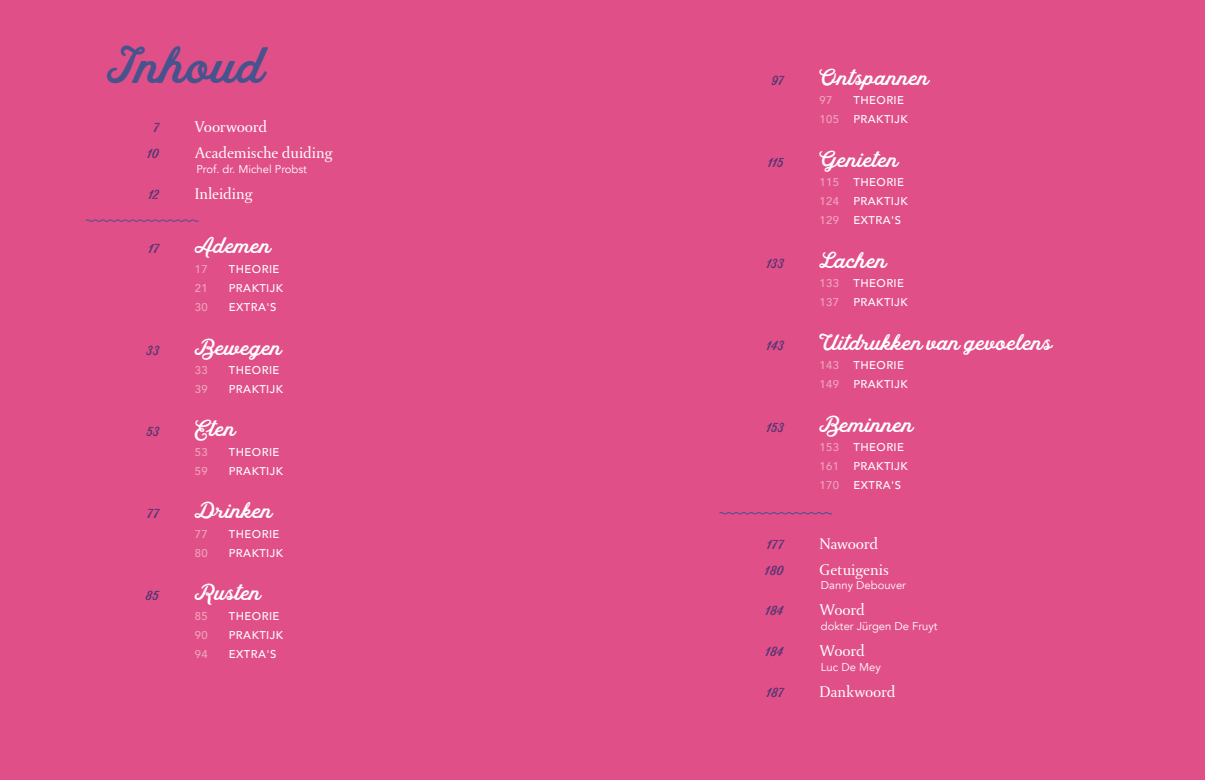
<style>
.page{position:relative;width:1205px;height:780px;background:#e14f88}
.page>*{position:absolute;margin:0;border:0;box-sizing:border-box;transform-origin:0 0}
.t1{font:48.75px "Hanley Script";color:#47538d}
.t2{font:21.25px "Hanley Script";color:#fff}
.t3{font:16.25px "DTL Paradox ST";letter-spacing:-.005em;color:#fff}
.t4{font:12.5px "Hanley Script";color:#503572}
.t5{font:500 11.25px "Avenir";letter-spacing:.04em;color:#fff}
.t6{font:11.25px "Avenir";color:#fff}
.t7{font:500 11.25px "Avenir";letter-spacing:.04em;color:#eda7bc}
</style>
<div class="page">
<svg style="left:85px;top:219px;width:114px;height:3px"></svg>
<svg style="left:719px;top:512px;width:113px;height:3px"></svg>
<h1 class="t1" style="left:107px;top:34px;width:159px">Inhoud</h1>
<p class="t4" style="left:154px;top:120px;width:7px">7</p>
<h3 class="t3" style="left:195px;top:118px;width:74px">Voorwoord</h3>
<p class="t4" style="left:148px;top:146px;width:13px">10</p>
<h3 class="t3" style="left:195px;top:144px;width:139px">Academische duiding</h3>
<p class="t6" style="left:196px;top:163px;width:112px">Prof. dr. Michel Probst</p>
<p class="t4" style="left:149px;top:187px;width:12px">12</p>
<h3 class="t3" style="left:195px;top:184px;width:59px">Inleiding</h3>
<p class="t4" style="left:149px;top:241px;width:12px">17</p>
<h2 class="t2" style="left:195px;top:232px;width:78px">Ademen</h2>
<p class="t7" style="left:195px;top:259px;width:14px">17</p>
<p class="t5" style="left:229px;top:259px;width:52px">THEORIE</p>
<p class="t7" style="left:195px;top:278px;width:14px">21</p>
<p class="t5" style="left:229px;top:278px;width:56px">PRAKTIJK</p>
<p class="t7" style="left:195px;top:297px;width:14px">30</p>
<p class="t5" style="left:229px;top:297px;width:49px">EXTRA'S</p>
<p class="t4" style="left:147px;top:342px;width:14px">33</p>
<h2 class="t2" style="left:195px;top:333px;width:89px">Bewegen</h2>
<p class="t7" style="left:195px;top:360px;width:14px">33</p>
<p class="t5" style="left:229px;top:360px;width:52px">THEORIE</p>
<p class="t7" style="left:195px;top:379px;width:14px">39</p>
<p class="t5" style="left:229px;top:379px;width:56px">PRAKTIJK</p>
<p class="t4" style="left:147px;top:424px;width:14px">53</p>
<h2 class="t2" style="left:195px;top:415px;width:42px">Eten</h2>
<p class="t7" style="left:195px;top:442px;width:14px">53</p>
<p class="t5" style="left:229px;top:442px;width:52px">THEORIE</p>
<p class="t7" style="left:195px;top:461px;width:14px">59</p>
<p class="t5" style="left:229px;top:461px;width:56px">PRAKTIJK</p>
<p class="t4" style="left:147px;top:506px;width:14px">77</p>
<h2 class="t2" style="left:195px;top:497px;width:79px">Drinken</h2>
<p class="t7" style="left:195px;top:524px;width:14px">77</p>
<p class="t5" style="left:229px;top:524px;width:52px">THEORIE</p>
<p class="t7" style="left:195px;top:543px;width:14px">80</p>
<p class="t5" style="left:229px;top:543px;width:56px">PRAKTIJK</p>
<p class="t4" style="left:146px;top:587px;width:15px">85</p>
<h2 class="t2" style="left:195px;top:579px;width:68px">Rusten</h2>
<p class="t7" style="left:195px;top:606px;width:14px">85</p>
<p class="t5" style="left:229px;top:606px;width:52px">THEORIE</p>
<p class="t7" style="left:195px;top:625px;width:14px">90</p>
<p class="t5" style="left:229px;top:625px;width:56px">PRAKTIJK</p>
<p class="t7" style="left:195px;top:644px;width:14px">94</p>
<p class="t5" style="left:229px;top:644px;width:49px">EXTRA'S</p>
<p class="t4" style="left:772px;top:72px;width:14px">97</p>
<h2 class="t2" style="left:819px;top:63px;width:111px">Ontspannen</h2>
<p class="t7" style="left:819px;top:90px;width:14px">97</p>
<p class="t5" style="left:853px;top:90px;width:52px">THEORIE</p>
<p class="t7" style="left:819px;top:109px;width:21px">105</p>
<p class="t5" style="left:853px;top:109px;width:56px">PRAKTIJK</p>
<p class="t4" style="left:768px;top:154px;width:18px">115</p>
<h2 class="t2" style="left:819px;top:145px;width:80px">Genieten</h2>
<p class="t7" style="left:819px;top:172px;width:21px">115</p>
<p class="t5" style="left:853px;top:172px;width:52px">THEORIE</p>
<p class="t7" style="left:819px;top:191px;width:21px">124</p>
<p class="t5" style="left:853px;top:191px;width:56px">PRAKTIJK</p>
<p class="t7" style="left:819px;top:210px;width:21px">129</p>
<p class="t5" style="left:853px;top:210px;width:49px">EXTRA'S</p>
<p class="t4" style="left:767px;top:255px;width:19px">133</p>
<h2 class="t2" style="left:819px;top:246px;width:69px">Lachen</h2>
<p class="t7" style="left:819px;top:273px;width:21px">133</p>
<p class="t5" style="left:853px;top:273px;width:52px">THEORIE</p>
<p class="t7" style="left:819px;top:292px;width:21px">137</p>
<p class="t5" style="left:853px;top:292px;width:56px">PRAKTIJK</p>
<p class="t4" style="left:767px;top:337px;width:19px">143</p>
<h2 class="t2" style="left:819px;top:328px;width:234px">Uitdrukken van gevoelens</h2>
<p class="t7" style="left:819px;top:355px;width:21px">143</p>
<p class="t5" style="left:853px;top:355px;width:52px">THEORIE</p>
<p class="t7" style="left:819px;top:374px;width:21px">149</p>
<p class="t5" style="left:853px;top:374px;width:56px">PRAKTIJK</p>
<p class="t4" style="left:767px;top:419px;width:19px">153</p>
<h2 class="t2" style="left:819px;top:410px;width:95px">Beminnen</h2>
<p class="t7" style="left:819px;top:437px;width:21px">153</p>
<p class="t5" style="left:853px;top:437px;width:52px">THEORIE</p>
<p class="t7" style="left:819px;top:456px;width:21px">161</p>
<p class="t5" style="left:853px;top:456px;width:56px">PRAKTIJK</p>
<p class="t7" style="left:819px;top:475px;width:21px">170</p>
<p class="t5" style="left:853px;top:475px;width:49px">EXTRA'S</p>
<p class="t4" style="left:767px;top:536px;width:18px">177</p>
<h3 class="t3" style="left:819px;top:534px;width:60px">Nawoord</h3>
<p class="t4" style="left:765px;top:562px;width:20px">180</p>
<h3 class="t3" style="left:819px;top:560px;width:71px">Getuigenis</h3>
<p class="t6" style="left:821px;top:578px;width:87px">Danny Debouver</p>
<p class="t4" style="left:766px;top:603px;width:20px">184</p>
<h3 class="t3" style="left:819px;top:600px;width:47px">Woord</h3>
<p class="t6" style="left:821px;top:619px;width:118px">dokter Jürgen De Fruyt</p>
<p class="t4" style="left:766px;top:643px;width:20px">184</p>
<h3 class="t3" style="left:819px;top:641px;width:47px">Woord</h3>
<p class="t6" style="left:821px;top:660px;width:61px">Luc De Mey</p>
<p class="t4" style="left:767px;top:684px;width:19px">187</p>
<h3 class="t3" style="left:819px;top:682px;width:78px">Dankwoord</h3>
</div>
